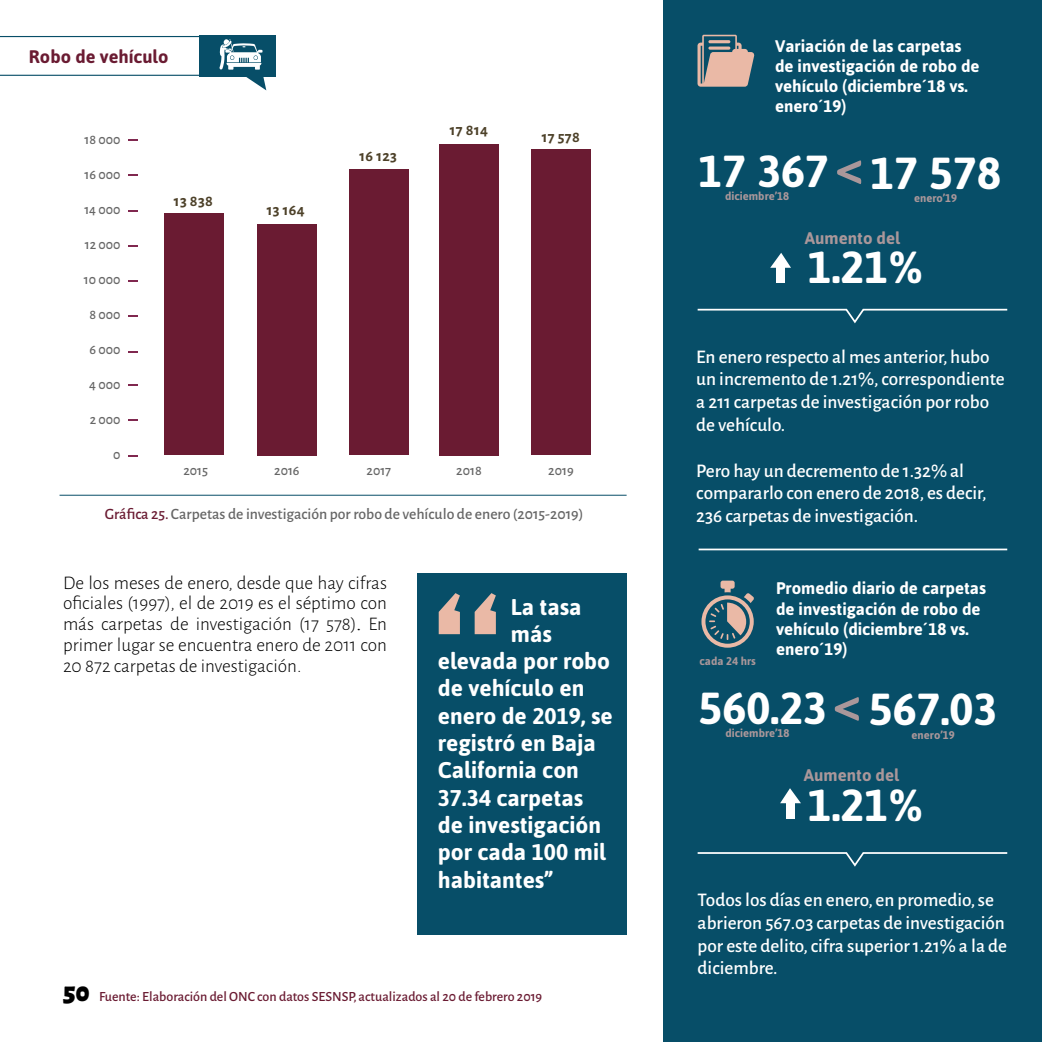
<style>
.page{position:relative;width:1042px;height:1042px;background:#fff}
.page>*{position:absolute;margin:0;border:0;box-sizing:border-box;transform-origin:0 0}
.t1{font:700 50.4px "Asap";color:#aa979a}
.t2{font:700 44.8px "Asap";color:#fff}
.t3{font:900 28px "Alegreya Sans";color:#000}
.t4{font:700 22.75px "Asap";color:#fff}
.t5{font:500 19.25px/22.8px "Alegreya Sans";color:#fff}
.t6{font:300 19.25px/20.8px "Alegreya Sans";color:#000;text-align:justify}
.t7{font:700 18.2px "Asap";color:#6a1b32}
.t8{font:700 16.8px/20.1px "Asap";color:#fff}
.t9{font:700 16.8px "Asap";color:#aa979a}
.t10{font:500 15.75px "Alegreya Sans";color:#666}
.t11{font:700 15.75px "Alegreya Sans SC";letter-spacing:.025em;color:#4d4129}
.t12{font:500 14px "Alegreya Sans";color:#6a1b32}
.t13{font:500 14px "Alegreya Sans";color:#666}
.t14{font:700 11.2px "Asap";color:#aa979a}
.s1{color:#6a1b32}
.s2{font-family:"Times New Roman";font-weight:400}
</style>
<div class="page">
<hr style="left:0;top:75px;width:199px;height:1px;background:#074e68">
<svg style="left:245px;top:76px;width:21px;height:14px"></svg>
<hr style="left:0;top:36px;width:199px;height:1px;background:#074e68">
<div style="left:199px;top:35px;width:77px;height:41px;background:#074e68"></div>
<svg style="left:219px;top:39px;width:43px;height:31px"></svg>
<div style="left:417px;top:573px;width:209px;height:361px;background:#074e68"></div>
<svg style="left:439px;top:593px;width:57px;height:41px"></svg>
<hr style="left:60px;top:495px;width:566px;height:1px;background:#074e68">
<div style="left:663px;top:0;width:379px;height:1042px;background:#074e68"></div>
<svg style="left:697px;top:35px;width:57px;height:52px"></svg>
<svg style="left:701px;top:580px;width:53px;height:68px"></svg>
<svg style="left:697px;top:308px;width:311px;height:16px"></svg>
<svg style="left:697px;top:852px;width:311px;height:15px"></svg>
<hr style="left:698px;top:548px;width:309px;height:2px;background:#fff">
<div style="left:776px;top:265px;width:9px;height:18px;background:#fff"></div>
<svg style="left:770px;top:253px;width:21px;height:15px"></svg>
<div style="left:786px;top:801px;width:9px;height:17px;background:#fff"></div>
<svg style="left:780px;top:788px;width:21px;height:15px"></svg>
<svg style="left:128px;top:419px;width:9px;height:2px"></svg>
<svg style="left:128px;top:210px;width:9px;height:2px"></svg>
<svg style="left:128px;top:174px;width:9px;height:2px"></svg>
<div style="left:164px;top:214px;width:59px;height:241px;background:#6a1b32"></div>
<div style="left:257px;top:224px;width:59px;height:231px;background:#6a1b32"></div>
<div style="left:349px;top:170px;width:59px;height:285px;background:#6a1b32"></div>
<div style="left:439px;top:144px;width:60px;height:311px;background:#6a1b32"></div>
<div style="left:531px;top:150px;width:59px;height:305px;background:#6a1b32"></div>
<p class="t7" style="left:29px;top:44px;width:141px">Robo de vehículo</p>
<p class="t13" style="left:84px;top:130px;width:37px">18 000</p>
<p class="t13" style="left:85px;top:165px;width:37px">16 000</p>
<p class="t13" style="left:84px;top:200px;width:38px">14 000</p>
<p class="t13" style="left:85px;top:235px;width:37px">12 000</p>
<p class="t13" style="left:84px;top:270px;width:38px">10 000</p>
<p class="t13" style="left:89px;top:305px;width:33px">8 000</p>
<p class="t13" style="left:90px;top:340px;width:32px">6 000</p>
<p class="t13" style="left:89px;top:375px;width:33px">4 000</p>
<p class="t13" style="left:90px;top:410px;width:32px">2 000</p>
<p class="t13" style="left:113px;top:445px;width:9px">0</p>
<p class="t11" style="left:174px;top:190px;width:41px">13 838</p>
<p class="t11" style="left:267px;top:199px;width:40px">13 164</p>
<p class="t11" style="left:360px;top:144px;width:39px">16 123</p>
<p class="t11" style="left:450px;top:118px;width:40px">17 814</p>
<p class="t11" style="left:542px;top:125px;width:40px">17 578</p>
<p class="t13" style="left:183px;top:460px;width:26px">2015</p>
<p class="t13" style="left:274px;top:460px;width:27px">2016</p>
<p class="t13" style="left:366px;top:460px;width:26px">2017</p>
<p class="t13" style="left:456px;top:460px;width:27px">2018</p>
<p class="t13" style="left:548px;top:460px;width:27px">2019</p>
<p class="t10" style="left:105px;top:503px;width:480px"><span class="s1">Gráfica 25.</span> Carpetas de investigación por robo de vehículo de enero (2015-2019)</p>
<p class="t6" style="left:63px;top:571px;width:325px">De los meses de enero, desde que hay cifras oficiales (1997), el de 2019 es el séptimo con más carpetas de investigación (17 578)<span class="s2">.</span> En primer lugar se encuentra enero de 2011 con 20 872 carpetas de investigación.</p>
<p class="t4" style="left:511px;top:591px;width:72px">La tasa</p>
<p class="t4" style="left:511px;top:618px;width:43px">más</p>
<p class="t4" style="left:438px;top:646px;width:174px">elevada por robo</p>
<p class="t4" style="left:438px;top:673px;width:148px">de vehículo en</p>
<p class="t4" style="left:438px;top:700px;width:176px">enero de 2019, se</p>
<p class="t4" style="left:438px;top:728px;width:159px">registró en Baja</p>
<p class="t4" style="left:438px;top:755px;width:143px">California con</p>
<p class="t4" style="left:438px;top:782px;width:147px">37.34 carpetas</p>
<p class="t4" style="left:438px;top:809px;width:165px">de investigación</p>
<p class="t4" style="left:438px;top:837px;width:169px">por cada 100 mil</p>
<p class="t4" style="left:438px;top:864px;width:116px">habitantes”</p>
<h3 class="t3" style="left:63px;top:970px;width:28px">50</h3>
<p class="t12" style="left:99px;top:987px;width:445px">Fuente: Elaboración del ONC con datos SESNSP, actualizados al 20 de febrero 2019</p>
<p class="t8" style="left:775px;top:35px;width:206px">Variación de las carpetas de investigación de robo de vehículo (diciembre´18 vs. enero´19)</p>
<h2 class="t2" style="left:698px;top:141px;width:132px">17 367</h2>
<p class="t14" style="left:725px;top:189px;width:66px">diciembre’18</p>
<h2 class="t2" style="left:870px;top:143px;width:132px">17 578</h2>
<p class="t14" style="left:914px;top:191px;width:45px">enero’19</p>
<h1 class="t1" style="left:835px;top:133px;width:30px">&lt;</h1>
<p class="t9" style="left:805px;top:226px;width:97px">Aumento del</p>
<h2 class="t2" style="left:808px;top:237px;width:117px">1.21%</h2>
<p class="t5" style="left:696px;top:344px;width:310px">En enero respecto al mes anterior, hubo un incremento de 1.21%, correspondiente a 211 carpetas de investigación por robo de vehículo.</p>
<p class="t5" style="left:696px;top:458px;width:292px">Pero hay un decremento de 1.32% al compararlo con enero de 2018, es decir,<br>236 carpetas de investigación.</p>
<p class="t14" style="left:699px;top:654px;width:58px">cada 24 hrs</p>
<p class="t8" style="left:776px;top:578px;width:211px">Promedio diario de carpetas de investigación de robo de vehículo (diciembre´18 vs. enero´19)</p>
<h2 class="t2" style="left:698px;top:678px;width:130px">560.23</h2>
<p class="t14" style="left:725px;top:725px;width:66px">diciembre’18</p>
<h2 class="t2" style="left:869px;top:680px;width:130px">567.03</h2>
<p class="t14" style="left:911px;top:727px;width:45px">enero’19</p>
<p class="t9" style="left:804px;top:764px;width:97px">Aumento del</p>
<h2 class="t2" style="left:808px;top:775px;width:117px">1.21%</h2>
<p class="t5" style="left:697px;top:887px;width:311px">Todos los días en enero, en promedio, se abrieron 567.03 carpetas de investigación por este delito, cifra superior 1.21% a la de diciembre.</p>
</div>
